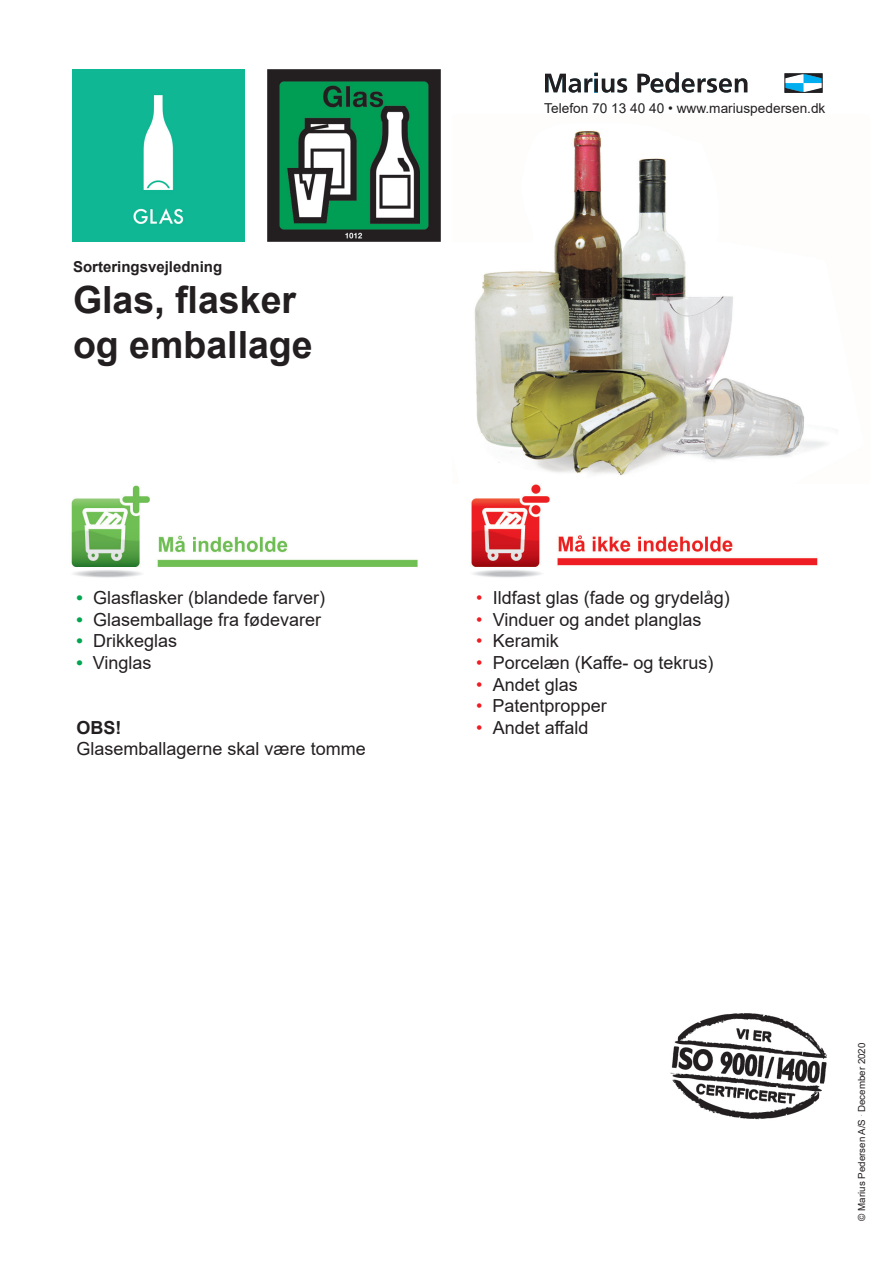
<style>
.page{position:relative;width:893px;height:1263px;background:#fff}
.page>*{position:absolute;margin:0;border:0;box-sizing:border-box;transform-origin:0 0}
.t1{font:700 37.5px "Arial";color:#231f20}
.t2{font:18px "Arial";color:#231f20}
.t3{font:700 18px "Arial";color:#231f20}
.t4{font:700 15px "Arial";color:#231f20}
.t5{font:13.65px "Arial";color:#231f20}
.t6{font:9.75px "Arial";color:#231f20}
.s1{font-weight:700;color:#00a54f}
.s2{color:#ee1d23}
</style>
<div class="page">
<img style="left:670px;top:1013px;width:157px;height:107px">
<img style="left:71px;top:484px;width:747px;height:94px">
<svg style="left:545px;top:73px;width:82px;height:20px"></svg>
<svg style="left:637px;top:72px;width:110px;height:21px"></svg>
<svg style="left:787px;top:76px;width:33px;height:14px"></svg>
<div style="left:785px;top:74px;width:37px;height:18px;border:1px solid #231f20"></div>
<img style="left:474px;top:130px;width:363px;height:346px">
<img style="left:72px;top:69px;width:172px;height:173px">
<img style="left:268px;top:69px;width:172px;height:172px">
<p class="t4" style="left:73px;top:256px;width:151px">Sorteringsvejledning</p>
<p class="t1" style="left:73px;top:273px;width:225px">Glas, flasker</p>
<p class="t1" style="left:73px;top:318px;width:241px">og emballage</p>
<p class="t2" style="left:77px;top:585px;width:250px"><span class="s1">•</span> Glasflasker (blandede farver)</p>
<p class="t2" style="left:77px;top:607px;width:246px"><span class="s1">•</span> Glasemballage fra fødevarer</p>
<p class="t2" style="left:77px;top:629px;width:102px"><span class="s1">•</span> Drikkeglas</p>
<p class="t2" style="left:77px;top:650px;width:76px"><span class="s1">•</span> Vinglas</p>
<p class="t3" style="left:77px;top:715px;width:47px">OBS!</p>
<p class="t2" style="left:77px;top:737px;width:291px">Glasemballagerne skal være tomme</p>
<p class="t5" style="left:544px;top:99px;width:283px">Telefon 70 13 40 40 • www.mariuspedersen.dk</p>
<p class="t2" style="left:476px;top:585px;width:255px"><span class="s2">•</span> Ildfast glas (fade og grydelåg)</p>
<p class="t2" style="left:476px;top:607px;width:227px"><span class="s2">•</span> Vinduer og andet planglas</p>
<p class="t2" style="left:476px;top:629px;width:84px"><span class="s2">•</span> Keramik</p>
<p class="t2" style="left:476px;top:650px;width:239px"><span class="s2">•</span> Porcelæn (Kaffe- og tekrus)</p>
<p class="t2" style="left:476px;top:672px;width:103px"><span class="s2">•</span> Andet glas</p>
<p class="t2" style="left:476px;top:693px;width:132px"><span class="s2">•</span> Patentpropper</p>
<p class="t2" style="left:476px;top:715px;width:114px"><span class="s2">•</span> Andet affald</p>
<p class="t6" style="left:855px;top:1220px;width:179px;rotate:-90deg">© Marius Pedersen A/S <sup>.</sup> December 2020</p>
</div>
